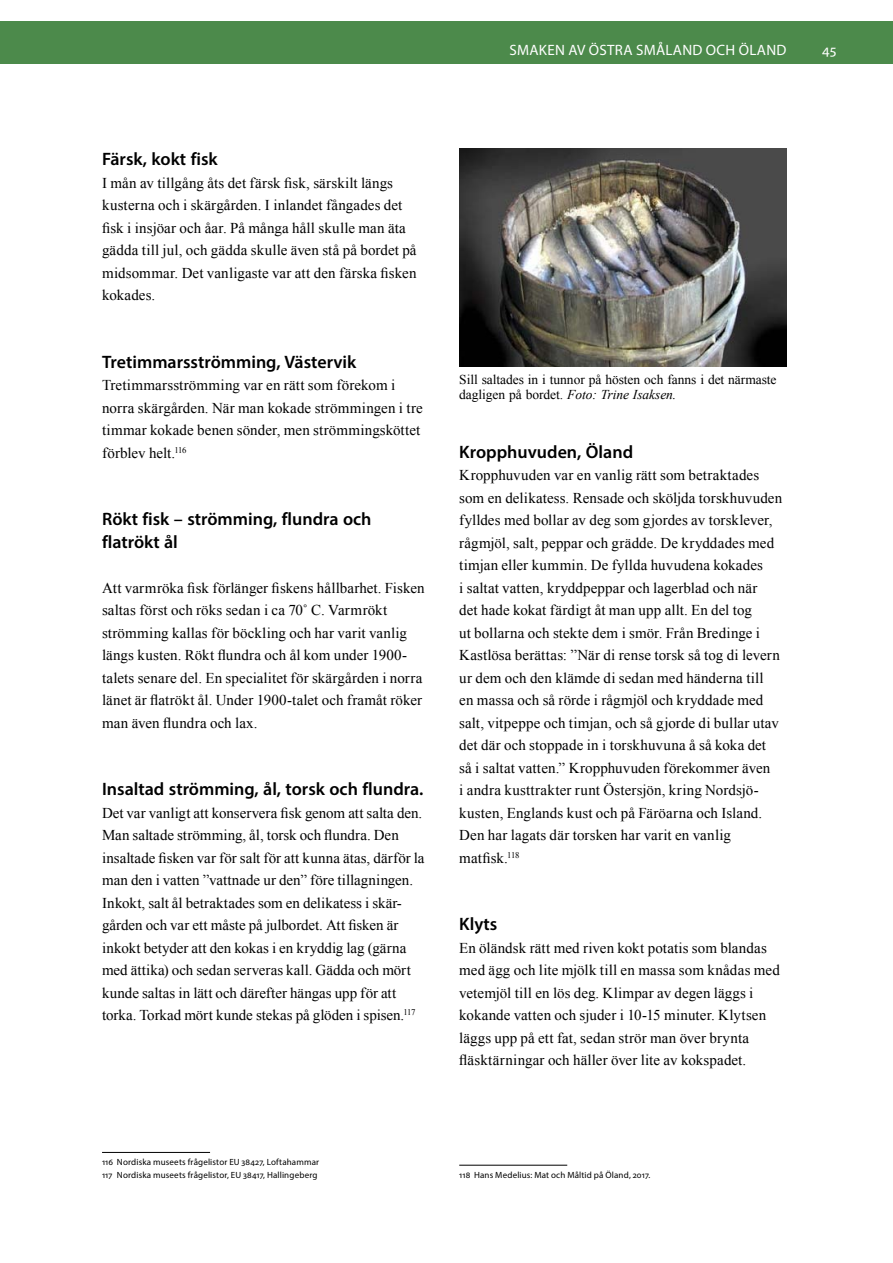
<style>
.page{position:relative;width:893px;height:1263px;background:#fff}
.page>*{position:absolute;margin:0;border:0;box-sizing:border-box;transform-origin:0 0}
.Rubriknivå_3{font:600 18px/23.4px "Myriad Pro";color:#000}
.Brödtext__baslinje{font:15px/22.5px "Times New Roman";letter-spacing:.005em;color:#000}
.t1{font:15px "Myriad Pro";letter-spacing:.02em;color:#fff}
.Figur_bildtext{font:13.5px/15px "Times New Roman";letter-spacing:-.005em;color:#000}
.Fotnottext{font:9px "Myriad Pro";letter-spacing:.015em;color:#000}
.s1{font-style:italic}
</style>
<div class="page">
<div style="left:0;top:21px;width:893px;height:43px;background:#4c8a4b"></div>
<hr style="left:102px;top:1152px;width:108px;height:1px;background:#000">
<hr style="left:459px;top:1165px;width:108px;height:1px;background:#000">
<img style="left:459px;top:149px;width:328px;height:217px">
<p class="t1" style="left:509px;top:40px;width:279px">SMAKEN AV ÖSTRA SMÅLAND OCH ÖLAND</p>
<p class="t1" style="left:822px;top:40px;width:16px">45</p>
<h3 class="Rubriknivå_3" style="left:102px;top:147px;width:117px">Färsk, kokt fisk</h3>
<p class="Brödtext__baslinje" style="left:102px;top:171px;width:316px">I mån av tillgång åts det färsk fisk, särskilt längs kusterna och i skärgården. I inlandet fångades det fisk i insjöar och åar. På många håll skulle man äta gädda till jul, och gädda skulle även stå på bordet på midsommar. Det vanligaste var att den färska fisken kokades.</p>
<h3 class="Rubriknivå_3" style="left:102px;top:349px;width:256px">Tretimmarsströmming, Västervik</h3>
<p class="Brödtext__baslinje" style="left:102px;top:373px;width:322px">Tretimmarsströmming var en rätt som förekom i norra skärgården. När man kokade strömmingen i tre timmar kokade benen sönder, men strömmingsköttet förblev helt.<sup>116</sup></p>
<h3 class="Rubriknivå_3" style="left:102px;top:507px;width:271px">Rökt fisk – strömming, flundra och flatrökt ål</h3>
<p class="Brödtext__baslinje" style="left:102px;top:576px;width:324px">Att varmröka fisk förlänger fiskens hållbarhet. Fisken saltas först och röks sedan i ca 70˚ C. Varmrökt strömming kallas för böckling och har varit vanlig längs kusten. Rökt flundra och ål kom under 1900- talets senare del. En specialitet för skärgården i norra länet är flatrökt ål. Under 1900-talet och framåt röker man även flundra och lax.</p>
<h3 class="Rubriknivå_3" style="left:102px;top:777px;width:323px">Insaltad strömming, ål, torsk och flundra.</h3>
<p class="Brödtext__baslinje" style="left:102px;top:801px;width:324px">Det var vanligt att konservera fisk genom att salta den.<br>Man saltade strömming, ål, torsk och flundra. Den insaltade fisken var för salt för att kunna ätas, därför la man den i vatten ”vattnade ur den” före tillagningen.<br>Inkokt, salt ål betraktades som en delikatess i skär&shy;gården och var ett måste på julbordet. Att fisken är inkokt betyder att den kokas i en kryddig lag (gärna med ättika) och sedan serveras kall. Gädda och mört kunde saltas in lätt och därefter hängas upp för att torka. Torkad mört kunde stekas på glöden i spisen.<sup>117</sup></p>
<p class="Figur_bildtext" style="left:459px;top:372px;width:319px">Sill saltades in i tunnor på hösten och fanns i det närmaste dagligen på bordet. <span class="s1">Foto: Trine Isaksen.</span></p>
<h3 class="Rubriknivå_3" style="left:459px;top:439px;width:175px">Kropphuvuden, Öland</h3>
<p class="Brödtext__baslinje" style="left:459px;top:463px;width:325px">Kropphuvuden var en vanlig rätt som betraktades som en delikatess. Rensade och sköljda torskhuvuden fylldes med bollar av deg som gjordes av torsklever, rågmjöl, salt, peppar och grädde. De kryddades med timjan eller kummin. De fyllda huvudena kokades<br>i saltat vatten, kryddpeppar och lagerblad och när<br>det hade kokat färdigt åt man upp allt. En del tog<br>ut bollarna och stekte dem i smör. Från Bredinge i Kastlösa berättas: ”När di rense torsk så tog di levern ur dem och den klämde di sedan med händerna till<br>en massa och så rörde i rågmjöl och kryddade med salt, vitpeppe och timjan, och så gjorde di bullar utav det där och stoppade in i torskhuvuna å så koka det så i saltat vatten.” Kropphuvuden förekommer även<br>i andra kusttrakter runt Östersjön, kring Nordsjö&shy;kusten, Englands kust och på Färöarna och Island.<br>Den har lagats där torsken har varit en vanlig matfisk.<sup>118</sup></p>
<h3 class="Rubriknivå_3" style="left:459px;top:912px;width:39px">Klyts</h3>
<p class="Brödtext__baslinje" style="left:459px;top:936px;width:322px">En öländsk rätt med riven kokt potatis som blandas med ägg och lite mjölk till en massa som knådas med vetemjöl till en lös deg. Klimpar av degen läggs i kokande vatten och sjuder i 10-15 minuter. Klytsen läggs upp på ett fat, sedan strör man över brynta fläsktärningar och häller över lite av kokspadet.</p>
<p class="Fotnottext" style="left:102px;top:1156px;width:219px">116 Nordiska museets frågelistor EU 38427, Loftahammar</p>
<p class="Fotnottext" style="left:102px;top:1169px;width:217px">117 Nordiska museets frågelistor, EU 38417, Hallingeberg</p>
<p class="Fotnottext" style="left:459px;top:1169px;width:193px">118 Hans Medelius: Mat och Måltid på Öland, 2017.</p>
</div>
